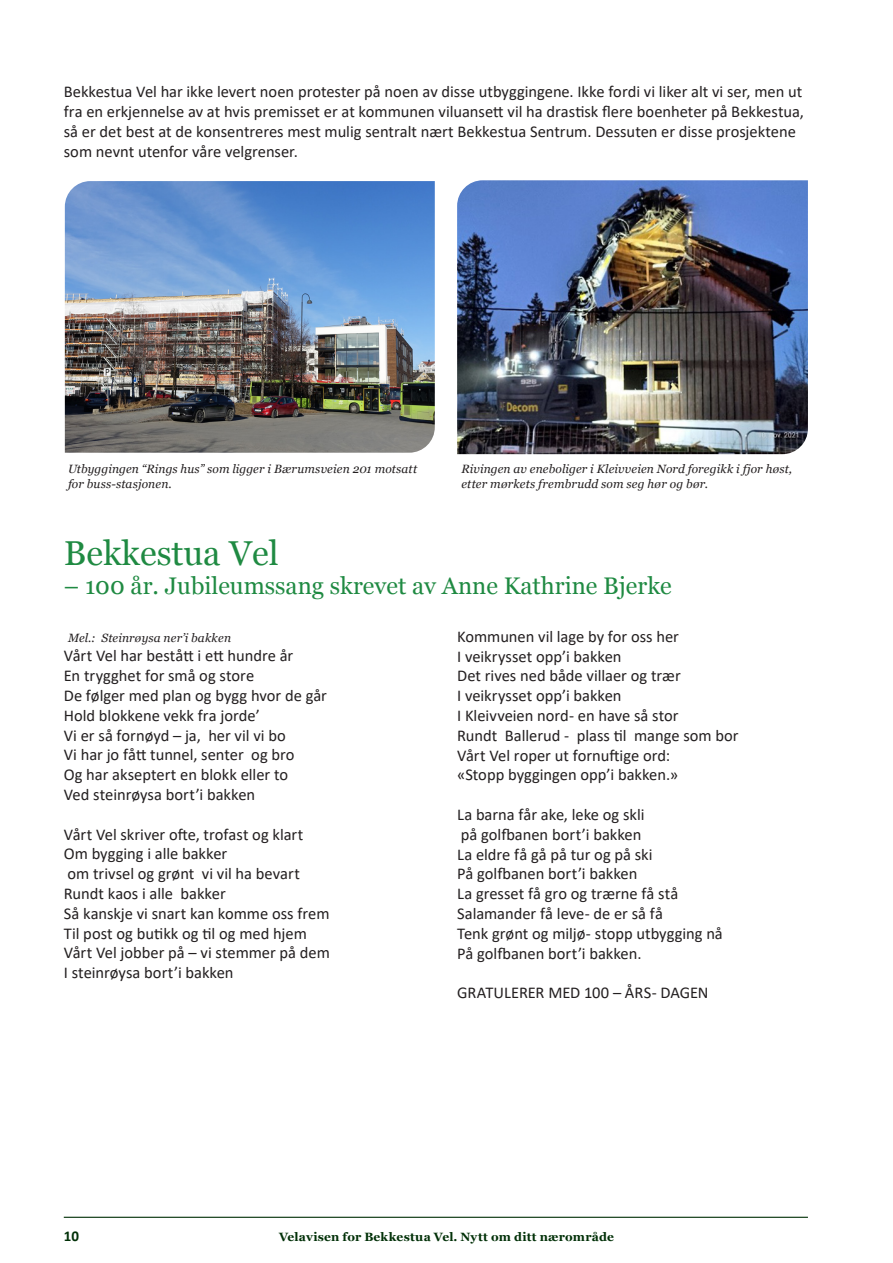
<style>
.page{position:relative;width:893px;height:1263px;background:#fff}
.page>*{position:absolute;margin:0;border:0;box-sizing:border-box;transform-origin:0 0}
.Heading_1{font:34.5px "Georgia";color:#1f8a42}
.t1{font:24px "Georgia";color:#1f8a42}
.Brød_2{font:16.5px/19.8px "Calibri";color:#231f20}
.t2{font:700 15px "Calibri";color:#003007}
.Biletekst{font:italic 12px/14.4px "Georgia";letter-spacing:.01em;color:#231f20}
.t3{font:700 12px "Georgia";letter-spacing:.015em;color:#003007}
</style>
<div class="page">
<img style="left:65px;top:181px;width:370px;height:272px">
<img style="left:457px;top:180px;width:351px;height:274px">
<hr style="left:64px;top:1217px;width:744px;height:1px;background:#003007">
<p class="Brød_2" style="left:64px;top:82px;width:742px">Bekkestua Vel har ikke levert noen protester på noen av disse utbyggingene. Ikke fordi vi liker alt vi ser, men ut fra en erkjennelse av at hvis premisset er at kommunen viluansett vil ha drastisk flere boenheter på Bekkestua, så er det best at de konsentreres mest mulig sentralt nært Bekkestua Sentrum. Dessuten er disse prosjektene som nevnt utenfor våre velgrenser.</p>
<p class="Biletekst" style="left:68px;top:461px;width:351px">Utbyggingen “Rings hus” som ligger i Bærumsveien 201 motsatt for buss-stasjonen.</p>
<p class="Biletekst" style="left:461px;top:461px;width:332px">Rivingen av eneboliger i Kleivveien Nord foregikk i fjor høst, etter mørkets frembrudd som seg hør og bør.</p>
<p class="Heading_1" style="left:64px;top:528px;width:216px">Bekkestua Vel</p>
<h2 class="t1" style="left:64px;top:568px;width:610px">– 100 år. Jubileumssang skrevet av Anne Kathrine Bjerke</h2>
<p class="Biletekst" style="left:68px;top:630px;width:165px">Mel.: Steinrøysa ner’i bakken</p>
<p class="Brød_2" style="left:64px;top:646px;width:231px">Vårt Vel har bestått i ett hundre år</p>
<p class="Brød_2" style="left:64px;top:665px;width:192px">En trygghet for små og store</p>
<p class="Brød_2" style="left:64px;top:685px;width:265px">De følger med plan og bygg hvor de går</p>
<p class="Brød_2" style="left:64px;top:705px;width:198px">Hold blokkene vekk fra jorde’</p>
<p class="Brød_2" style="left:64px;top:725px;width:224px">Vi er så fornøyd – ja, her vil vi bo</p>
<p class="Brød_2" style="left:64px;top:745px;width:232px">Vi har jo fått tunnel, senter og bro</p>
<p class="Brød_2" style="left:64px;top:764px;width:226px">Og har akseptert en blokk eller to</p>
<p class="Brød_2" style="left:64px;top:784px;width:193px">Ved steinrøysa bort’i bakken</p>
<p class="Brød_2" style="left:64px;top:824px;width:241px">Vårt Vel skriver ofte, trofast og klart</p>
<p class="Brød_2" style="left:64px;top:844px;width:165px">Om bygging i alle bakker</p>
<p class="Brød_2" style="left:68px;top:863px;width:234px">om trivsel og grønt vi vil ha bevart</p>
<p class="Brød_2" style="left:64px;top:883px;width:163px">Rundt kaos i alle bakker</p>
<p class="Brød_2" style="left:64px;top:903px;width:267px">Så kanskje vi snart kan komme oss frem</p>
<p class="Brød_2" style="left:64px;top:923px;width:245px">Til post og butikk og til og med hjem</p>
<p class="Brød_2" style="left:64px;top:943px;width:268px">Vårt Vel jobber på – vi stemmer på dem</p>
<p class="Brød_2" style="left:64px;top:962px;width:171px">I steinrøysa bort’i bakken</p>
<p class="Brød_2" style="left:457px;top:626px;width:223px">Kommunen vil lage by for oss her</p>
<p class="Brød_2" style="left:457px;top:646px;width:166px">I veikrysset opp’i bakken</p>
<p class="Brød_2" style="left:457px;top:665px;width:225px">Det rives ned både villaer og trær</p>
<p class="Brød_2" style="left:457px;top:685px;width:166px">I veikrysset opp’i bakken</p>
<p class="Brød_2" style="left:457px;top:705px;width:223px">I Kleivveien nord- en have så stor</p>
<p class="Brød_2" style="left:457px;top:725px;width:283px">Rundt Ballerud - plass til mange som bor</p>
<p class="Brød_2" style="left:457px;top:745px;width:215px">Vårt Vel roper ut fornuftige ord:</p>
<p class="Brød_2" style="left:457px;top:764px;width:223px">«Stopp byggingen opp’i bakken.»</p>
<p class="Brød_2" style="left:457px;top:804px;width:189px">La barna får ake, leke og skli</p>
<p class="Brød_2" style="left:461px;top:824px;width:182px">på golfbanen bort’i bakken</p>
<p class="Brød_2" style="left:457px;top:844px;width:197px">La eldre få gå på tur og på ski</p>
<p class="Brød_2" style="left:457px;top:863px;width:182px">På golfbanen bort’i bakken</p>
<p class="Brød_2" style="left:457px;top:883px;width:223px">La gresset få gro og trærne få stå</p>
<p class="Brød_2" style="left:457px;top:903px;width:207px">Salamander få leve- de er så få</p>
<p class="Brød_2" style="left:457px;top:923px;width:267px">Tenk grønt og miljø- stopp utbygging nå</p>
<p class="Brød_2" style="left:457px;top:943px;width:186px">På golfbanen bort’i bakken.</p>
<p class="Brød_2" style="left:457px;top:982px;width:253px">GRATULERER MED 100 – ÅRS- DAGEN</p>
<p class="t2" style="left:64px;top:1225px;width:17px">10</p>
<p class="t3" style="left:279px;top:1227px;width:336px">Velavisen for Bekkestua Vel. Nytt om ditt nærområde</p>
</div>
